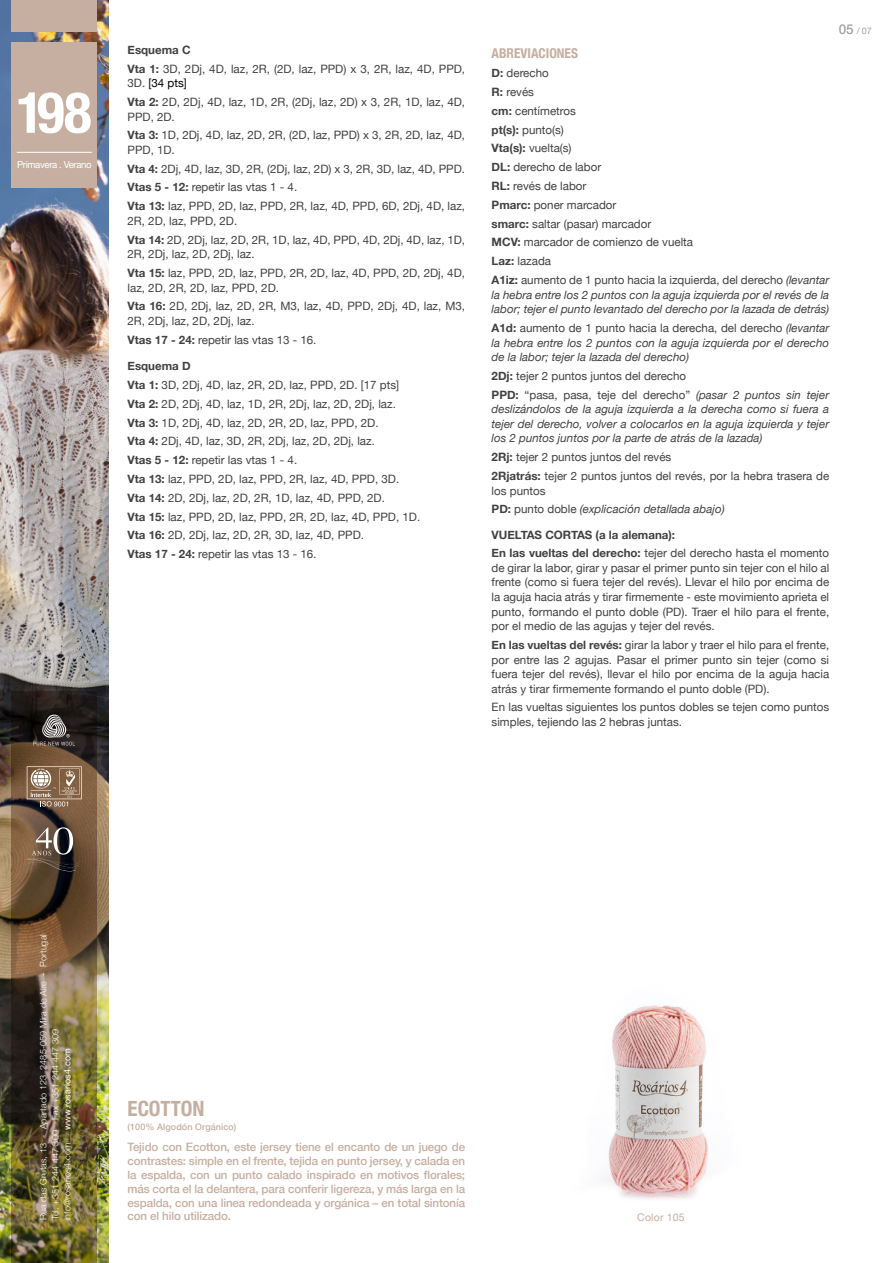
<style>
.page{position:relative;width:893px;height:1263px;background:#fff}
.page>*{position:absolute;margin:0;border:0;box-sizing:border-box;transform-origin:0 0}
.t1{font:700 condensed 57px "Helvetica Neue";color:#fff}
.t2{font:700 condensed 21px "Helvetica Neue";color:#c6aea1}
.t3{font:700 condensed 13.5px "Helvetica Neue";color:#c6aea1}
.t4{font:11.55px/18.8px "Helvetica Neue";color:#414042}
.t5{font:italic 11.55px/14.5px "Helvetica Neue";color:#414042}
.t6{font:500 11.55px/13.8px "Helvetica Neue";letter-spacing:-.01em;color:#c6aea1;text-align:justify}
.t7{font:700 11.55px/18.8px "Helvetica Neue";color:#414042}
.t8{font:10.5px "Helvetica Neue";letter-spacing:.02em;color:#c6aea1}
.t9{font:9.6px "Helvetica Neue";letter-spacing:-.04em;color:#fff}
.t10{font:300 9px/12px "Helvetica Neue";letter-spacing:.01em;color:#fff}
.t11{font:500 9px "Helvetica Neue";letter-spacing:.01em;color:#c6aea1}
.t12{font:9px "Helvetica Neue";letter-spacing:.01em;color:#fff}
.t13{font:9px "Helvetica Neue";color:#a1a3a6}
.s1{font-weight:700}
.s2{color:#000}
.s3{font-style:italic}
.s4{font-weight:700;font-style:normal}
.s5{font-style:normal}
.s6{font-weight:400}
.s7{font-weight:500;font-size:13.5px}
</style>
<div class="page">
<img style="left:0;top:0;width:108px;height:1263px">
<div style="left:12px;top:43px;width:85px;height:145px;background:#c6aea1"></div>
<div style="left:12px;top:0;width:85px;height:32px;background:#c6aea1"></div>
<hr style="left:17px;top:152px;width:75px;height:1px;background:#fff">
<img style="left:12px;top:692px;width:85px;height:571px">
<img style="left:608px;top:1005px;width:100px;height:194px">
<svg style="left:33px;top:713px;width:42px;height:32px"></svg>
<svg style="left:27px;top:827px;width:55px;height:45px;background:#69584b"></svg>
<svg style="left:27px;top:766px;width:55px;height:40px;background:#99806b"></svg>
<h1 class="t1" style="left:16px;top:65px;width:77px">198</h1>
<p class="t9" style="left:17px;top:157px;width:76px">Primavera . Verano</p>
<p class="t4" style="left:128px;top:39px;width:339px"><span class="s1">Esquema C<br>Vta 1:</span> 3D, 2Dj, 4D, laz, 2R, (2D, laz, PPD) x 3, 2R, laz, 4D, PPD,</p>
<p class="t4" style="left:128px;top:73px;width:339px">3D. <span class="s2">[34 pts]<br></span><span class="s1">Vta 2:</span> 2D, 2Dj, 4D, laz, 1D, 2R, (2Dj, laz, 2D) x 3, 2R, 1D, laz, 4D,</p>
<p class="t4" style="left:128px;top:106px;width:339px">PPD, 2D.<br><span class="s1">Vta 3:</span> 1D, 2Dj, 4D, laz, 2D, 2R, (2D, laz, PPD) x 3, 2R, 2D, laz, 4D,</p>
<p class="t4" style="left:128px;top:140px;width:339px">PPD, 1D.<br><span class="s1">Vta 4:</span> 2Dj, 4D, laz, 3D, 2R, (2Dj, laz, 2D) x 3, 2R, 3D, laz, 4D, PPD.<br><span class="s1">Vtas 5 - 12:</span> repetir las vtas 1 - 4.<br><span class="s1">Vta 13:</span> laz, PPD, 2D, laz, PPD, 2R, laz, 4D, PPD, 6D, 2Dj, 4D, laz,</p>
<p class="t4" style="left:128px;top:211px;width:339px">2R, 2D, laz, PPD, 2D.<br><span class="s1">Vta 14:</span> 2D, 2Dj, laz, 2D, 2R, 1D, laz, 4D, PPD, 4D, 2Dj, 4D, laz, 1D,</p>
<p class="t4" style="left:128px;top:244px;width:339px">2R, 2Dj, laz, 2D, 2Dj, laz.<br><span class="s1">Vta 15:</span> laz, PPD, 2D, laz, PPD, 2R, 2D, laz, 4D, PPD, 2D, 2Dj, 4D,</p>
<p class="t4" style="left:128px;top:277px;width:339px">laz, 2D, 2R, 2D, laz, PPD, 2D.<br><span class="s1">Vta 16:</span> 2D, 2Dj, laz, 2D, 2R, M3, laz, 4D, PPD, 2Dj, 4D, laz, M3,</p>
<p class="t4" style="left:128px;top:311px;width:190px">2R, 2Dj, laz, 2D, 2Dj, laz.<br><span class="s1">Vtas 17 - 24:</span> repetir las vtas 13 - 16.</p>
<p class="t4" style="left:128px;top:356px;width:294px"><span class="s1">Esquema D<br>Vta 1:</span> 3D, 2Dj, 4D, laz, 2R, 2D, laz, PPD, 2D. [17 pts]<br><span class="s1">Vta 2:</span> 2D, 2Dj, 4D, laz, 1D, 2R, 2Dj, laz, 2D, 2Dj, laz.<br><span class="s1">Vta 3:</span> 1D, 2Dj, 4D, laz, 2D, 2R, 2D, laz, PPD, 2D.<br><span class="s1">Vta 4:</span> 2Dj, 4D, laz, 3D, 2R, 2Dj, laz, 2D, 2Dj, laz.<br><span class="s1">Vtas 5 - 12:</span> repetir las vtas 1 - 4.<br><span class="s1">Vta 13:</span> laz, PPD, 2D, laz, PPD, 2R, laz, 4D, PPD, 3D.<br><span class="s1">Vta 14:</span> 2D, 2Dj, laz, 2D, 2R, 1D, laz, 4D, PPD, 2D.<br><span class="s1">Vta 15:</span> laz, PPD, 2D, laz, PPD, 2R, 2D, laz, 4D, PPD, 1D.<br><span class="s1">Vta 16:</span> 2D, 2Dj, laz, 2D, 2R, 3D, laz, 4D, PPD.<br><span class="s1">Vtas 17 - 24:</span> repetir las vtas 13 - 16.</p>
<p class="t3" style="left:492px;top:42px;width:88px">ABREVIACIONES</p>
<p class="t4" style="left:492px;top:63px;width:339px"><span class="s1">D:</span> derecho<br><span class="s1">R:</span> revés<br><span class="s1">cm:</span> centímetros<br><span class="s1">pt(s):</span> punto(s)<br><span class="s1">Vta(s):</span> vuelta(s)<br><span class="s1">DL:</span> derecho de labor<br><span class="s1">RL:</span> revés de labor<br><span class="s1">Pmarc:</span> poner marcador<br><span class="s1">smarc:</span> saltar (pasar) marcador<br><span class="s1">MCV:</span> marcador de comienzo de vuelta<br><span class="s1">Laz:</span> lazada<br><span class="s1">A1iz:</span> aumento de 1 punto hacia la izquierda, del derecho <span class="s3">(levantar</span></p>
<p class="t5" style="left:492px;top:287px;width:339px">la hebra entre los 2 puntos con la aguja izquierda por el revés de la labor; tejer el punto levantado del derecho por la lazada de detrás)</p>
<p class="t5" style="left:492px;top:320px;width:339px;text-align:justify"><span class="s4">A1d:</span> <span class="s5">aumento de 1 punto hacia la derecha, del derecho</span> (levantar la hebra entre los 2 puntos con la aguja izquierda por el derecho de la labor; tejer la lazada del derecho)</p>
<p class="t4" style="left:492px;top:366px;width:339px"><span class="s1">2Dj:</span> tejer 2 puntos juntos del derecho<br><span class="s1">PPD:</span> “pasa, pasa, teje del derecho” <span class="s3">(pasar 2 puntos sin tejer</span></p>
<p class="t5" style="left:492px;top:401px;width:339px;text-align:justify">deslizándolos de la aguja izquierda a la derecha como si fuera a tejer del derecho, volver a colocarlos en la aguja izquierda y tejer los 2 puntos juntos por la parte de atrás de la lazada)</p>
<p class="t4" style="left:492px;top:447px;width:339px"><span class="s1">2Rj:</span> tejer 2 puntos juntos del revés<br><span class="s1">2Rjatrás:</span> tejer 2 puntos juntos del revés, por la hebra trasera de</p>
<p class="t5" style="left:492px;top:480px;width:234px;line-height:18.8px"><span class="s5">los puntos<br></span><span class="s4">PD:</span> <span class="s5">punto doble</span> (explicación detallada abajo)</p>
<p class="t7" style="left:492px;top:524px;width:339px">VUELTAS CORTAS (a la alemana):<br>En las vueltas del derecho: <span class="s6">tejer del derecho hasta el momento</span></p>
<p class="t4" style="left:492px;top:560px;width:339px;line-height:14.5px;text-align:justify">de girar la labor, girar y pasar el primer punto sin tejer con el hilo al frente (como si fuera tejer del revés). Llevar el hilo por encima de la aguja hacia atrás y tirar firmemente - este movimiento aprieta el punto, formando el punto doble (PD). Traer el hilo para el frente, por el medio de las agujas y tejer del revés.</p>
<p class="t4" style="left:492px;top:637px;width:339px;line-height:14.5px;text-align:justify"><span class="s1">En las vueltas del revés:</span> girar la labor y traer el hilo para el frente, por entre las 2 agujas. Pasar el primer punto sin tejer (como si fuera tejer del revés), llevar el hilo por encima de la aguja hacia atrás y tirar firmemente formando el punto doble (PD).</p>
<p class="t4" style="left:492px;top:699px;width:339px;line-height:14.5px">En las vueltas siguientes los puntos dobles se tejen como puntos simples, tejiendo las 2 hebras juntas.</p>
<p class="t13" style="left:839px;top:23px;width:34px"><span class="s7">05</span> / 07</p>
<p class="t10" style="left:37px;top:1220px;width:288px;rotate:-90deg">Rua das Grutas, 13 - Apartado 123 2485-059 Mira de Aire - Portugal<br>Tel. +351 244 447 300 Fax +351 244 447 309<br>info@rosarios4.com</p>
<p class="t12" style="left:60px;top:1130px;width:83px;rotate:-90deg">www.rosarios4.com</p>
<h2 class="t2" style="left:128px;top:1091px;width:78px">ECOTTON</h2>
<p class="t11" style="left:128px;top:1120px;width:110px">(100% Algodón Orgánico)</p>
<p class="t6" style="left:128px;top:1140px;width:339px">Tejido con Ecotton, este jersey tiene el encanto de un juego de contrastes: simple en el frente, tejida en punto jersey, y calada en la espalda, con un punto calado inspirado en motivos florales; más corta el la delantera, para conferir ligereza, y más larga en la espalda, con una linea redondeada y orgánica – en total sintonía con el hilo utilizado.</p>
<p class="t8" style="left:637px;top:1208px;width:49px">Color 105</p>
</div>
